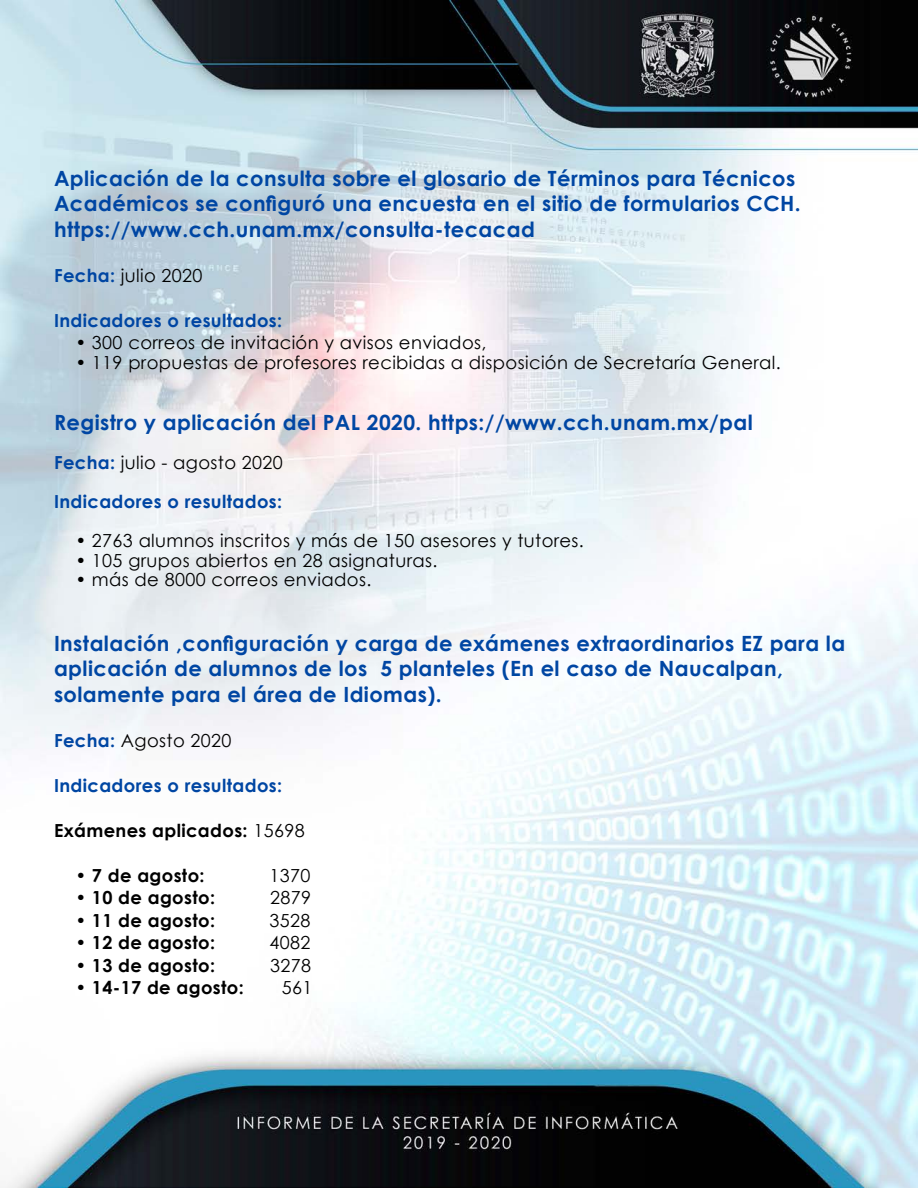
<style>
.page{position:relative;width:918px;height:1188px;background:#fff}
.page>*{position:absolute;margin:0;border:0;box-sizing:border-box;transform-origin:0 0}
.t1{font:700 21px/25.5px "Century Gothic";letter-spacing:.02em;color:#0046a3}
.t2{font:18px "Century Gothic";letter-spacing:.02em;color:#000}
.t3{font:700 18px "Century Gothic";letter-spacing:.02em;color:#000}
.t4{font:700 18px/39px "Century Gothic";letter-spacing:.02em;color:#0046a3}
.s1{font-weight:700;color:#0046a3}
.s2{font-weight:400;color:#000}
.s3{font-weight:400}
</style>
<div class="page">
<img style="left:0;top:0;width:918px;height:1188px">
<p class="t1" style="left:54px;top:165px;width:748px">Aplicación de la consulta sobre el glosario de Términos para Técnicos<br>Académicos se configuró una encuesta en el sitio de formularios CCH. https://www.cch.unam.mx/consulta-tecacad</p>
<p class="t2" style="left:54px;top:264px;width:150px"><span class="s1">Fecha:</span> julio 2020</p>
<p class="t4" style="left:54px;top:300px;width:230px">Indicadores o resultados:</p>
<p class="t2" style="left:75px;top:332px;width:413px">• 300 correos de invitación y avisos enviados,</p>
<p class="t2" style="left:75px;top:351px;width:707px">• 119 propuestas de profesores recibidas a disposición de Secretaría General.</p>
<p class="t1" style="left:54px;top:409px;width:700px">Registro y aplicación del PAL 2020. https://www.cch.unam.mx/pal</p>
<p class="t4" style="left:54px;top:443px;width:230px">Fecha: <span class="s2">julio - agosto 2020<br></span>Indicadores o resultados:</p>
<p class="t2" style="left:75px;top:530px;width:510px">• 2763 alumnos inscritos y más de 150 asesores y tutores.</p>
<p class="t2" style="left:75px;top:549px;width:364px">• 105 grupos abiertos en 28 asignaturas.</p>
<p class="t2" style="left:75px;top:569px;width:298px">• más de 8000 correos enviados.</p>
<p class="t1" style="left:54px;top:630px;width:793px">Instalación ,configuración y carga de exámenes extraordinarios EZ para la aplicación de alumnos de los 5 planteles (En el caso de Naucalpan, solamente para el área de Idiomas).</p>
<p class="t2" style="left:54px;top:729px;width:179px"><span class="s1">Fecha:</span> Agosto 2020</p>
<p class="t4" style="left:54px;top:765px;width:230px">Indicadores o resultados:</p>
<p class="t3" style="left:54px;top:819px;width:252px">Exámenes aplicados: <span class="s3">15698</span></p>
<p class="t3" style="left:75px;top:864px;width:131px"><span class="s3">•</span> 7 de agosto:</p>
<p class="t2" style="left:269px;top:864px;width:42px">1370</p>
<p class="t3" style="left:75px;top:886px;width:141px"><span class="s3">•</span> 10 de agosto:</p>
<p class="t2" style="left:270px;top:887px;width:42px">2879</p>
<p class="t3" style="left:75px;top:909px;width:141px"><span class="s3">•</span> 11 de agosto:</p>
<p class="t2" style="left:269px;top:909px;width:42px">3528</p>
<p class="t3" style="left:75px;top:931px;width:141px"><span class="s3">•</span> 12 de agosto:</p>
<p class="t2" style="left:269px;top:932px;width:42px">4082</p>
<p class="t3" style="left:75px;top:954px;width:141px"><span class="s3">•</span> 13 de agosto:</p>
<p class="t2" style="left:270px;top:954px;width:42px">3278</p>
<p class="t3" style="left:75px;top:976px;width:170px"><span class="s3">•</span> 14-17 de agosto:</p>
<p class="t2" style="left:282px;top:977px;width:32px">561</p>
</div>
